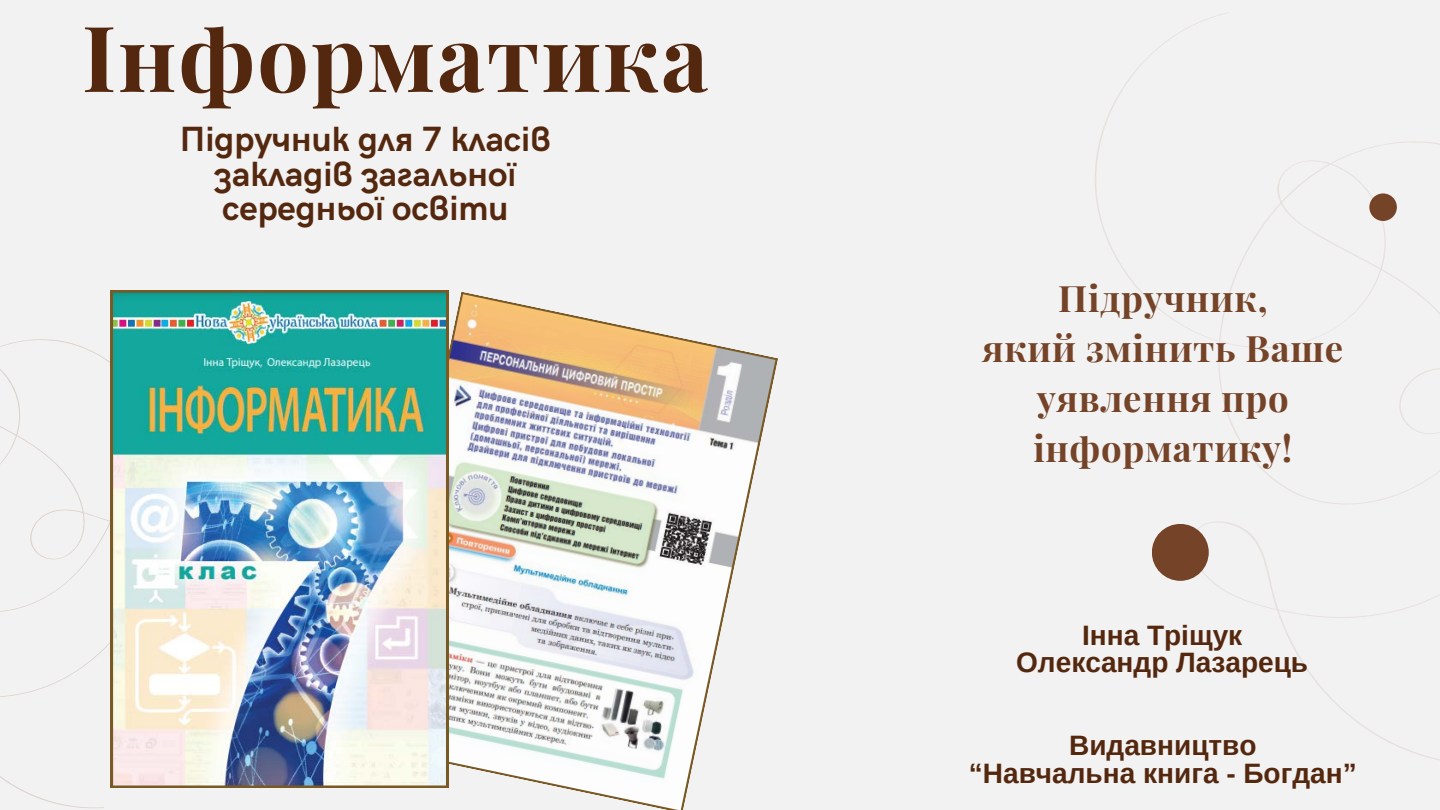
<style>
.page{position:relative;width:1440px;height:810px;background:#f3f2f2}
.page>*{position:absolute;margin:0;border:0;box-sizing:border-box;transform-origin:0 0}
.t1{font:700 91.4px "Playfair Display";letter-spacing:.02em;color:#54280f}
.t2{font:700 36.5px/50.2px "Playfair Display";letter-spacing:.02em;color:#744328;text-align:center}
.t3{font:700 35.2px/34.7px "HK Grotesk";color:#54280f;text-align:center}
.t4{font:700 28.1px "Arimo";color:#54280f}
</style>
<div class="page">
<svg style="left:1095px;top:12px;width:345px;height:748px"></svg>
<svg style="left:0;top:290px;width:205px;height:519px"></svg>
<div style="left:1152px;top:524px;width:57px;height:57px;background:#744328;border-radius:50%"></div>
<div style="left:1369px;top:193px;width:28px;height:28px;background:#744328;border-radius:50%"></div>
<img style="left:366px;top:292px;width:412px;height:518px">
<img style="left:111px;top:290px;width:337px;height:497px">
<p class="t1" style="left:82px;top:-7px;width:628px">Інформатика</p>
<p class="t3" style="left:180px;top:123px;width:373px">Підручник для 7 класів закладів загальної середньої освіти</p>
<p class="t2" style="left:983px;top:271px;width:362px">Підручник,<br>який змінить Ваше уявлення про інформатику!</p>
<p class="t4" style="left:1082px;top:619px;width:162px">Інна Тріщук</p>
<h2 class="t4" style="left:1016px;top:647px;width:294px">Олександр Лазарець</h2>
<p class="t4" style="left:1069px;top:730px;width:189px">Видавництво</p>
<p class="t4" style="left:969px;top:758px;width:389px">“Навчальна книга - Богдан”</p>
</div>
